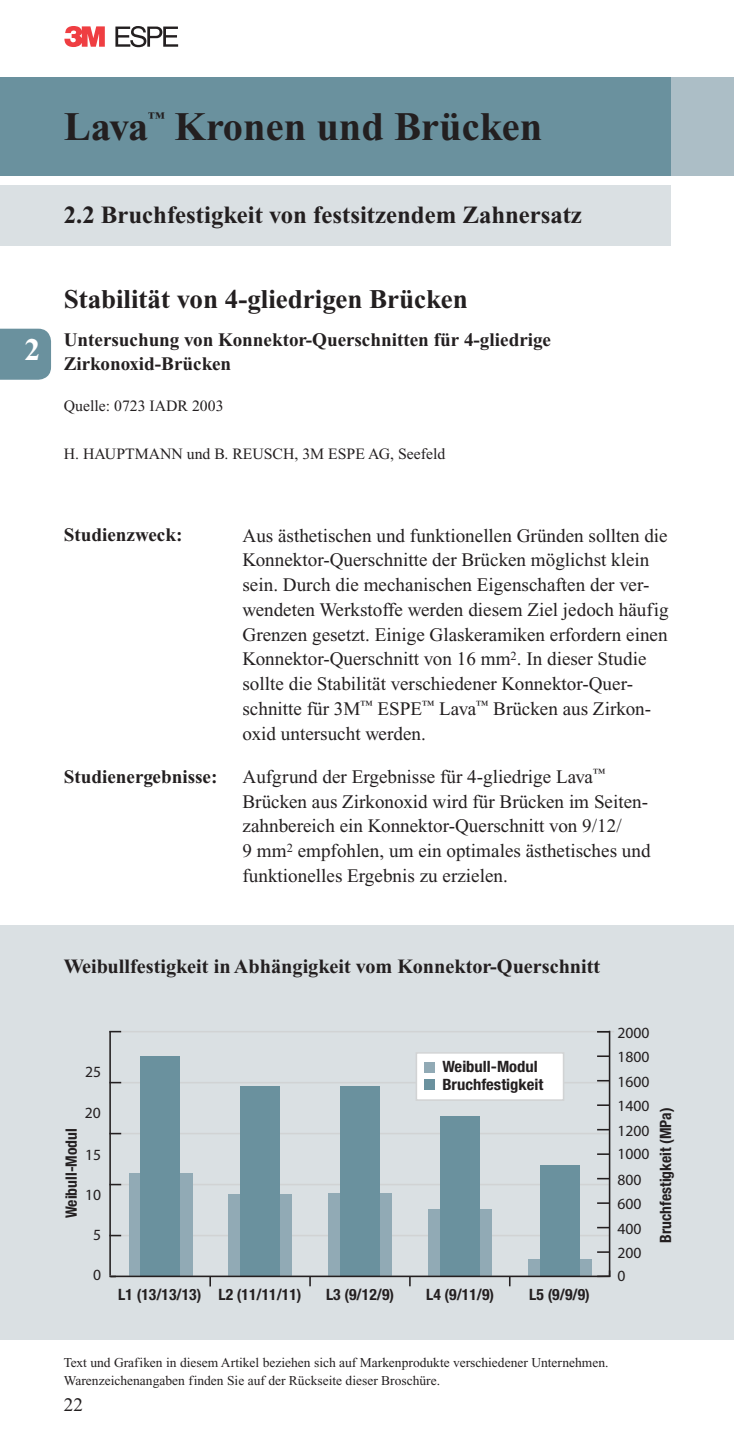
<style>
.page{position:relative;width:734px;height:1436px;background:#fff}
.page>*{position:absolute;margin:0;border:0;box-sizing:border-box;transform-origin:0 0}
.t1{font:700 40.5px "Times New Roman";color:#231f20}
.t2{font:700 31.5px "Times New Roman";color:#fff}
.t3{font:700 27px "Times New Roman";color:#231f20}
.t4{font:700 24.75px "Times New Roman";color:#231f20}
.t5{font:700 20.25px "Times New Roman";color:#231f20}
.t6{font:19.12px/24.8px "Times New Roman";color:#231f20}
.t7{font:700 19.12px/24.8px "Times New Roman";color:#231f20}
.t8{font:700 15.97px "Times New Roman";color:#231f20}
.t9{font:15.75px "Times New Roman";color:#231f20}
.t10{font:700 condensed 15.53px "Helvetica Neue";color:#231f20}
.t11{font:condensed 15.53px "Helvetica Neue";color:#231f20}
.t12{font:700 condensed 15.53px/17.6px "Helvetica Neue";color:#231f20;scale:1.06 1}
.t13{font:13.5px/18px "Times New Roman";color:#231f20}
</style>
<div class="page">
<svg style="left:64px;top:26px;width:41px;height:21px"></svg>
<svg style="left:115px;top:26px;width:63px;height:21px"></svg>
<div style="left:670px;top:77px;width:63px;height:98px;background:#acbec6"></div>
<div style="left:0;top:77px;width:670px;height:98px;background:#6a919e"></div>
<div style="left:0;top:185px;width:670px;height:61px;background:#dae0e3"></div>
<div style="left:0;top:925px;width:733px;height:414px;background:#dae0e3"></div>
<div style="left:0;top:328px;width:51px;height:51px;background:#6a919e"></div>
<hr style="left:117px;top:1183px;width:492px;height:2px;background:#d1d3d4">
<hr style="left:114px;top:1234px;width:495px;height:2px;background:#d1d3d4">
<hr style="left:119px;top:1030px;width:495px;height:2px;background:#d1d3d4">
<div style="left:129px;top:1173px;width:63px;height:102px;background:#91aab5"></div>
<div style="left:228px;top:1194px;width:63px;height:81px;background:#91aab5"></div>
<div style="left:328px;top:1193px;width:63px;height:82px;background:#91aab5"></div>
<div style="left:428px;top:1209px;width:63px;height:66px;background:#91aab5"></div>
<div style="left:528px;top:1258px;width:63px;height:17px;background:#91aab5"></div>
<hr style="left:116px;top:1132px;width:493px;height:2px;background:#d1d3d4">
<hr style="left:119px;top:1081px;width:490px;height:2px;background:#d1d3d4">
<hr style="left:110px;top:1275px;width:499px;height:2px;background:#d1d3d4">
<svg style="left:209px;top:1276px;width:2px;height:10px"></svg>
<svg style="left:309px;top:1276px;width:2px;height:9px"></svg>
<hr style="left:608px;top:1030px;width:2px;height:246px;background:#231f20">
<svg style="left:597px;top:1250px;width:12px;height:2px"></svg>
<svg style="left:597px;top:1226px;width:12px;height:2px"></svg>
<svg style="left:597px;top:1202px;width:12px;height:1px"></svg>
<svg style="left:597px;top:1177px;width:12px;height:2px"></svg>
<svg style="left:597px;top:1153px;width:12px;height:1px"></svg>
<svg style="left:597px;top:1128px;width:12px;height:2px"></svg>
<svg style="left:597px;top:1104px;width:12px;height:1px"></svg>
<svg style="left:597px;top:1079px;width:12px;height:2px"></svg>
<svg style="left:597px;top:1055px;width:12px;height:1px"></svg>
<svg style="left:597px;top:1030px;width:12px;height:2px"></svg>
<div style="left:140px;top:1055px;width:40px;height:221px;background:#6a919e"></div>
<div style="left:240px;top:1085px;width:40px;height:191px;background:#6a919e"></div>
<div style="left:340px;top:1086px;width:40px;height:190px;background:#6a919e"></div>
<div style="left:440px;top:1115px;width:39px;height:161px;background:#6a919e"></div>
<div style="left:539px;top:1164px;width:40px;height:112px;background:#6a919e"></div>
<svg style="left:111px;top:1081px;width:10px;height:2px"></svg>
<svg style="left:111px;top:1132px;width:10px;height:2px"></svg>
<svg style="left:111px;top:1183px;width:10px;height:2px"></svg>
<svg style="left:111px;top:1234px;width:10px;height:2px"></svg>
<hr style="left:109px;top:1275px;width:501px;height:1px;background:#231f20">
<svg style="left:109px;top:1030px;width:12px;height:2px"></svg>
<hr style="left:109px;top:1031px;width:2px;height:244px;background:#231f20">
<div style="left:416px;top:1052px;width:147px;height:47px;background:#fff"></div>
<div style="left:415px;top:1051px;width:149px;height:49px;border:2px solid #d1d3d4"></div>
<div style="left:424px;top:1061px;width:11px;height:11px;background:#91aab5"></div>
<div style="left:424px;top:1079px;width:11px;height:11px;background:#6a919e"></div>
<h1 class="t1" style="left:64px;top:112px;width:86px">Lava</h1>
<p class="t8" style="left:148px;top:112px;width:18px">™</p>
<h1 class="t1" style="left:175px;top:112px;width:369px">Kronen und Brücken</h1>
<h2 class="t2" style="left:24px;top:338px;width:17px">2</h2>
<p class="t4" style="left:64px;top:207px;width:519px">2.2 Bruchfestigkeit von festsitzendem Zahnersatz</p>
<h3 class="t3" style="left:64px;top:290px;width:405px">Stabilität von 4-gliedrigen Brücken</h3>
<p class="t7" style="left:64px;top:329px;width:488px">Untersuchung von Konnektor-Querschnitten für 4-gliedrige<br>Zirkonoxid-Brücken</p>
<p class="t9" style="left:64px;top:400px;width:161px">Quelle: 0723 IADR 2003</p>
<p class="t9" style="left:64px;top:448px;width:383px">H. HAUPTMANN und B. REUSCH, 3M ESPE AG, Seefeld</p>
<p class="t7" style="left:64px;top:524px;width:120px">Studienzweck:</p>
<p class="t6" style="left:242px;top:524px;width:427px">Aus ästhetischen und funktionellen Gründen sollten die Konnektor-Querschnitte der Brücken möglichst klein sein. Durch die mechanischen Eigenschaften der ver&shy;wendeten Werkstoffe werden diesem Ziel jedoch häufig Grenzen gesetzt. Einige Glaskeramiken erfordern einen Konnektor-Querschnitt von 16 mm<sup>2</sup>. In dieser Studie sollte die Stabilität verschiedener Konnektor-Quer&shy;schnitte für 3M<sup>™</sup> ESPE<sup>™</sup> Lava<sup>™</sup> Brücken aus Zirkon&shy;oxid untersucht werden.</p>
<p class="t7" style="left:64px;top:765px;width:155px">Studienergebnisse:</p>
<p class="t6" style="left:242px;top:765px;width:409px">Aufgrund der Ergebnisse für 4-gliedrige Lava<sup>™ </sup>Brücken aus Zirkonoxid wird für Brücken im Seiten&shy;zahnbereich ein Konnektor-Querschnitt von 9/12/<br>9 mm<sup>2</sup> empfohlen, um ein optimales ästhetisches und funktionelles Ergebnis zu erzielen.</p>
<p class="t5" style="left:64px;top:959px;width:538px">Weibullfestigkeit in Abhängigkeit vom Konnektor-Querschnitt</p>
<p class="t11" style="left:85px;top:1065px;width:18px">25</p>
<p class="t10" style="left:66px;top:1217px;width:91px;rotate:-90deg">Weibull-Modul</p>
<p class="t11" style="left:85px;top:1106px;width:18px">20</p>
<p class="t11" style="left:85px;top:1148px;width:18px">15</p>
<p class="t11" style="left:85px;top:1188px;width:18px">10</p>
<p class="t11" style="left:93px;top:1228px;width:10px">5</p>
<p class="t11" style="left:93px;top:1268px;width:10px">0</p>
<p class="t12" style="left:442px;top:1059px;width:97px">Weibull-Modul<br>Bruchfestigkeit</p>
<p class="t10" style="left:118px;top:1288px;width:185px">L1 (13/13/13) L2 (11/11/11)</p>
<p class="t10" style="left:326px;top:1288px;width:70px">L3 (9/12/9)</p>
<p class="t10" style="left:426px;top:1288px;width:70px">L4 (9/11/9)</p>
<p class="t10" style="left:529px;top:1288px;width:62px">L5 (9/9/9)</p>
<p class="t11" style="left:617px;top:1026px;width:34px">2000</p>
<p class="t11" style="left:617px;top:1051px;width:34px">1800</p>
<p class="t11" style="left:617px;top:1075px;width:34px">1600</p>
<p class="t11" style="left:617px;top:1099px;width:34px">1400</p>
<p class="t11" style="left:617px;top:1124px;width:34px">1200</p>
<p class="t11" style="left:617px;top:1147px;width:34px">1000</p>
<p class="t11" style="left:617px;top:1173px;width:26px">800</p>
<p class="t11" style="left:617px;top:1197px;width:26px">600</p>
<p class="t11" style="left:617px;top:1222px;width:26px">400</p>
<p class="t11" style="left:617px;top:1246px;width:26px">200</p>
<p class="t11" style="left:617px;top:1269px;width:10px">0</p>
<p class="t10" style="left:659px;top:1242px;width:136px;rotate:-90deg">Bruchfestigkeit (MPa)</p>
<p class="t13" style="left:64px;top:1354px;width:546px">Text und Grafiken in diesem Artikel beziehen sich auf Markenprodukte verschiedener Unternehmen.<br>Warenzeichenangaben finden Sie auf der Rückseite dieser Broschüre.</p>
<p class="t6" style="left:64px;top:1393px;width:21px">22</p>
</div>
